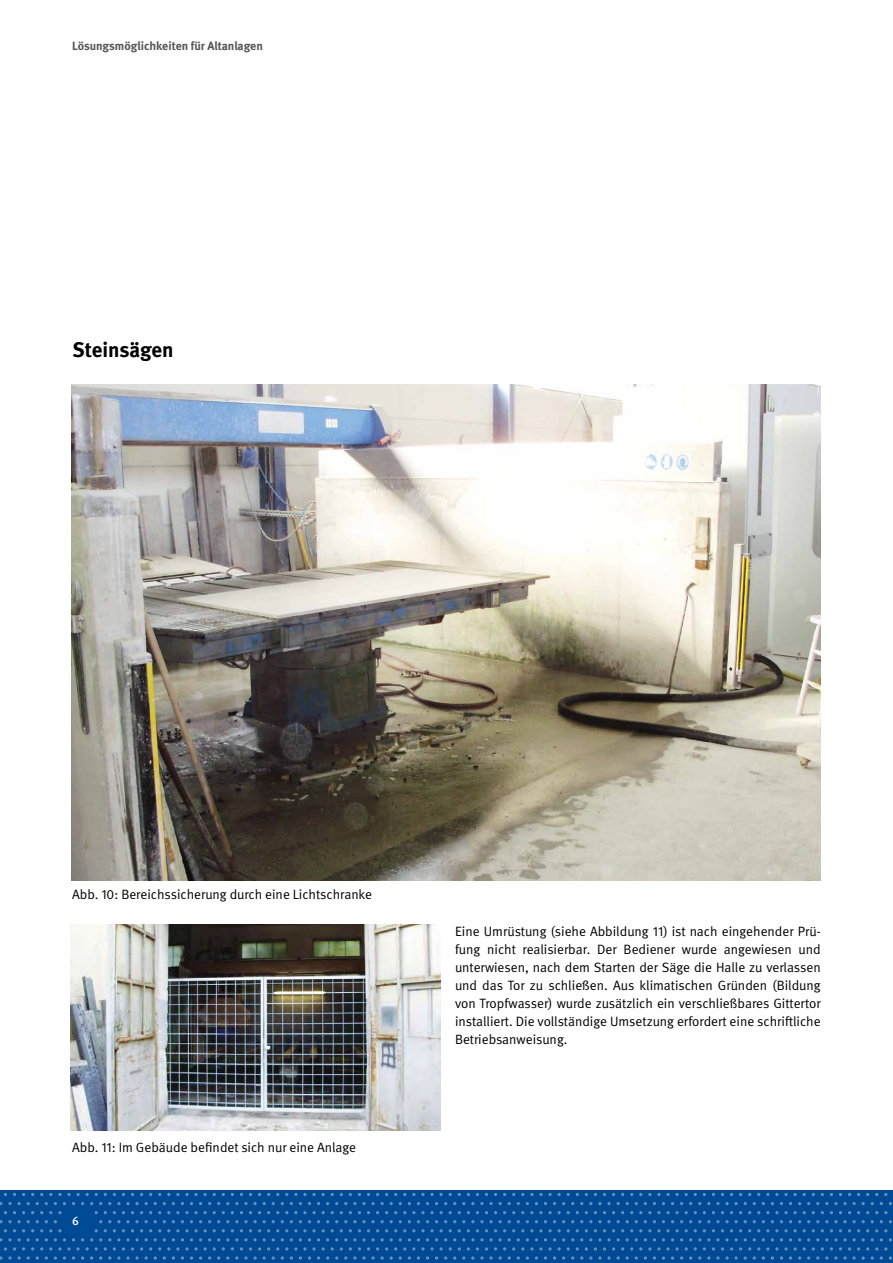
<style>
.page{position:relative;width:893px;height:1263px;background:#fff}
.page>*{position:absolute;margin:0;border:0;box-sizing:border-box;transform-origin:0 0}
.t1{font:700 21px "DGUV Meta";color:#000}
.t2{font:13.5px/18px "DGUV Meta";color:#000;text-align:justify}
.t3{font:700 12px "DGUV Meta";letter-spacing:-.005em;color:#575656}
.t4{font:500 12px "DGUV Meta";color:#fff}
</style>
<div class="page">
<div style="left:0;top:1191px;width:893px;height:72px;background:#004994"></div>
<svg style="left:235px;top:1202px;width:31px;height:3px"></svg>
<svg style="left:362px;top:1202px;width:22px;height:3px"></svg>
<svg style="left:480px;top:1202px;width:22px;height:3px"></svg>
<svg style="left:598px;top:1202px;width:22px;height:3px"></svg>
<svg style="left:716px;top:1202px;width:22px;height:3px"></svg>
<svg style="left:834px;top:1202px;width:31px;height:3px"></svg>
<svg style="left:235px;top:1220px;width:31px;height:3px"></svg>
<svg style="left:362px;top:1220px;width:22px;height:3px"></svg>
<svg style="left:480px;top:1220px;width:22px;height:3px"></svg>
<svg style="left:598px;top:1220px;width:22px;height:3px"></svg>
<svg style="left:716px;top:1220px;width:22px;height:3px"></svg>
<svg style="left:834px;top:1220px;width:31px;height:3px"></svg>
<svg style="left:235px;top:1238px;width:31px;height:3px"></svg>
<svg style="left:362px;top:1238px;width:22px;height:3px"></svg>
<svg style="left:480px;top:1238px;width:22px;height:3px"></svg>
<svg style="left:598px;top:1238px;width:22px;height:3px"></svg>
<svg style="left:716px;top:1238px;width:22px;height:3px"></svg>
<svg style="left:834px;top:1238px;width:31px;height:3px"></svg>
<svg style="left:172px;top:1256px;width:3px;height:4px"></svg>
<svg style="left:181px;top:1256px;width:3px;height:4px"></svg>
<svg style="left:190px;top:1256px;width:3px;height:4px"></svg>
<svg style="left:199px;top:1256px;width:3px;height:4px"></svg>
<svg style="left:235px;top:1256px;width:31px;height:4px"></svg>
<svg style="left:290px;top:1256px;width:3px;height:4px"></svg>
<svg style="left:299px;top:1256px;width:3px;height:4px"></svg>
<svg style="left:308px;top:1256px;width:3px;height:4px"></svg>
<svg style="left:317px;top:1256px;width:3px;height:4px"></svg>
<svg style="left:362px;top:1256px;width:22px;height:4px"></svg>
<svg style="left:408px;top:1256px;width:3px;height:4px"></svg>
<svg style="left:417px;top:1256px;width:3px;height:4px"></svg>
<svg style="left:426px;top:1256px;width:3px;height:4px"></svg>
<svg style="left:435px;top:1256px;width:3px;height:4px"></svg>
<svg style="left:444px;top:1256px;width:3px;height:4px"></svg>
<svg style="left:480px;top:1256px;width:22px;height:4px"></svg>
<svg style="left:526px;top:1256px;width:3px;height:4px"></svg>
<svg style="left:535px;top:1256px;width:3px;height:4px"></svg>
<svg style="left:544px;top:1256px;width:3px;height:4px"></svg>
<svg style="left:553px;top:1256px;width:3px;height:4px"></svg>
<svg style="left:562px;top:1256px;width:3px;height:4px"></svg>
<svg style="left:598px;top:1256px;width:22px;height:4px"></svg>
<svg style="left:644px;top:1256px;width:3px;height:4px"></svg>
<svg style="left:653px;top:1256px;width:3px;height:4px"></svg>
<svg style="left:662px;top:1256px;width:3px;height:4px"></svg>
<svg style="left:671px;top:1256px;width:3px;height:4px"></svg>
<svg style="left:680px;top:1256px;width:3px;height:4px"></svg>
<svg style="left:716px;top:1256px;width:22px;height:4px"></svg>
<svg style="left:762px;top:1256px;width:3px;height:4px"></svg>
<svg style="left:771px;top:1256px;width:3px;height:4px"></svg>
<svg style="left:780px;top:1256px;width:3px;height:4px"></svg>
<svg style="left:789px;top:1256px;width:3px;height:4px"></svg>
<svg style="left:798px;top:1256px;width:3px;height:4px"></svg>
<svg style="left:834px;top:1256px;width:31px;height:4px"></svg>
<svg style="left:880px;top:1256px;width:3px;height:4px"></svg>
<svg style="left:889px;top:1256px;width:3px;height:4px"></svg>
<svg style="left:176px;top:1193px;width:22px;height:3px"></svg>
<svg style="left:294px;top:1193px;width:31px;height:3px"></svg>
<svg style="left:421px;top:1193px;width:22px;height:3px"></svg>
<svg style="left:539px;top:1193px;width:22px;height:3px"></svg>
<svg style="left:657px;top:1193px;width:22px;height:3px"></svg>
<svg style="left:775px;top:1193px;width:31px;height:3px"></svg>
<svg style="left:176px;top:1211px;width:22px;height:3px"></svg>
<svg style="left:294px;top:1211px;width:31px;height:3px"></svg>
<svg style="left:421px;top:1211px;width:22px;height:3px"></svg>
<svg style="left:539px;top:1211px;width:22px;height:3px"></svg>
<svg style="left:657px;top:1211px;width:22px;height:3px"></svg>
<svg style="left:775px;top:1211px;width:31px;height:3px"></svg>
<svg style="left:176px;top:1229px;width:22px;height:3px"></svg>
<svg style="left:294px;top:1229px;width:31px;height:3px"></svg>
<svg style="left:421px;top:1229px;width:22px;height:3px"></svg>
<svg style="left:539px;top:1229px;width:22px;height:3px"></svg>
<svg style="left:657px;top:1229px;width:22px;height:3px"></svg>
<svg style="left:775px;top:1229px;width:31px;height:3px"></svg>
<svg style="left:176px;top:1247px;width:22px;height:3px"></svg>
<svg style="left:294px;top:1247px;width:31px;height:3px"></svg>
<svg style="left:421px;top:1247px;width:22px;height:3px"></svg>
<svg style="left:539px;top:1247px;width:22px;height:3px"></svg>
<svg style="left:657px;top:1247px;width:22px;height:3px"></svg>
<svg style="left:775px;top:1247px;width:31px;height:3px"></svg>
<svg style="left:0;top:1202px;width:21px;height:3px"></svg>
<svg style="left:117px;top:1202px;width:22px;height:3px"></svg>
<svg style="left:0;top:1220px;width:21px;height:3px"></svg>
<svg style="left:117px;top:1220px;width:22px;height:3px"></svg>
<svg style="left:0;top:1238px;width:21px;height:3px"></svg>
<svg style="left:117px;top:1238px;width:22px;height:3px"></svg>
<svg style="left:0;top:1256px;width:21px;height:4px"></svg>
<svg style="left:54px;top:1256px;width:3px;height:4px"></svg>
<svg style="left:63px;top:1256px;width:3px;height:4px"></svg>
<svg style="left:72px;top:1256px;width:3px;height:4px"></svg>
<svg style="left:81px;top:1256px;width:3px;height:4px"></svg>
<svg style="left:117px;top:1256px;width:22px;height:4px"></svg>
<svg style="left:58px;top:1193px;width:22px;height:3px"></svg>
<svg style="left:58px;top:1247px;width:22px;height:3px"></svg>
<img style="left:72px;top:384px;width:749px;height:496px">
<img style="left:71px;top:925px;width:369px;height:205px">
<p class="t3" style="left:72px;top:39px;width:192px">Lösungsmöglichkeiten für Altanlagen</p>
<h1 class="t1" style="left:72px;top:337px;width:103px">Steinsägen</h1>
<p class="t2" style="left:72px;top:885px;width:301px">Abb. 10: Bereichssicherung durch eine Lichtschranke</p>
<p class="t2" style="left:72px;top:1138px;width:285px">Abb. 11: Im Gebäude befindet sich nur eine Anlage</p>
<p class="t4" style="left:72px;top:1213px;width:8px">6</p>
<p class="t2" style="left:455px;top:923px;width:367px">Eine Umrüstung (siehe Abbildung 11) ist nach eingehender Prü&shy;fung nicht realisierbar. Der Bediener wurde angewiesen und unterwiesen, nach dem Starten der Säge die Halle zu verlassen und das Tor zu schließen. Aus klimatischen Gründen (Bildung von Tropfwasser) wurde zusätzlich ein verschließbares Gittertor installiert. Die vollständige Umsetzung erfordert eine schriftliche Betriebsanweisung.</p>
</div>
